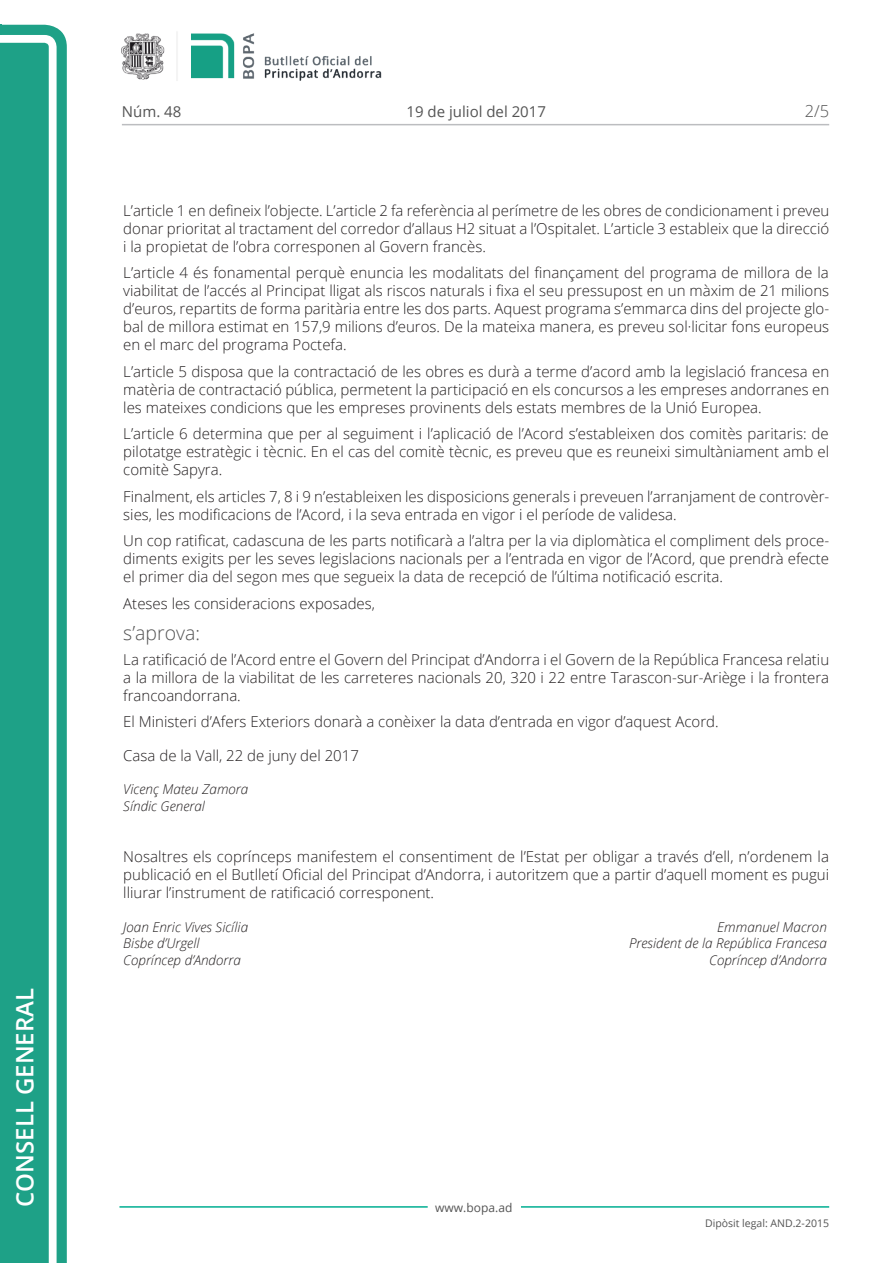
<style>
.page{position:relative;width:893px;height:1263px;background:#fff}
.page>*{position:absolute;margin:0;border:0;box-sizing:border-box;transform-origin:0 0}
.t1{font:600 24px "Open Sans";color:#fff}
.Titol_5{font:300 19.5px "Open Sans";color:#545454}
.t2{font:300 16.5px "Open Sans";color:#545454}
.Body_text{font:300 15px/18px "Open Sans";color:#231f20;text-align:justify}
.Data{font:300 15px "Open Sans";color:#231f20}
.t3{font:15px "Open Sans";color:#545454}
.signatura{font:italic 300 13.5px/16.5px "Open Sans";color:#231f20}
.t4{font:12px "Open Sans";color:#545454}
.t5{font:10.5px "Open Sans";color:#545454}
</style>
<div class="page">
<svg style="left:0;top:25px;width:67px;height:1238px;fill:#1ea187"></svg>
<div style="left:0;top:43px;width:49px;height:1220px;background:#1ea187"></div>
<img style="left:122px;top:32px;width:260px;height:49px">
<hr style="left:119px;top:1206px;width:309px;height:2px;background:#00ae91">
<hr style="left:521px;top:1206px;width:308px;height:2px;background:#00ae91">
<hr style="left:122px;top:124px;width:707px;height:1px;background:#bcbdc0">
<h1 class="t1" style="left:8px;top:1207px;width:220px;rotate:-90deg">Consell General</h1>
<p class="t3" style="left:122px;top:102px;width:61px">Núm. 48</p>
<p class="t3" style="left:406px;top:102px;width:141px">19 de juliol del 2017</p>
<p class="t2" style="left:805px;top:100px;width:26px">2/5</p>
<p class="Body_text" style="left:123px;top:201px;width:707px">L’article 1 en defineix l’objecte. L’article 2 fa referència al perímetre de les obres de condicionament i preveu donar prioritat al tractament del corredor d’allaus H2 situat a l’Ospitalet. L’article 3 estableix que la direcció i la propietat de l’obra corresponen al Govern francès.</p>
<p class="Body_text" style="left:123px;top:263px;width:707px">L’article 4 és fonamental perquè enuncia les modalitats del finançament del programa de millora de la viabilitat de l’accés al Principat lligat als riscos naturals i fixa el seu pressupost en un màxim de 21 milions d’euros, repartits de forma paritària entre les dos parts. Aquest programa s’emmarca dins del projecte glo&shy;bal de millora estimat en 157,9 milions d’euros. De la mateixa manera, es preveu sol·licitar fons europeus en el marc del programa Poctefa.</p>
<p class="Body_text" style="left:123px;top:362px;width:707px">L’article 5 disposa que la contractació de les obres es durà a terme d’acord amb la legislació francesa en matèria de contractació pública, permetent la participació en els concursos a les empreses andorranes en les mateixes condicions que les empreses provinents dels estats membres de la Unió Europea.</p>
<p class="Body_text" style="left:123px;top:424px;width:707px">L’article 6 determina que per al seguiment i l’aplicació de l’Acord s’estableixen dos comitès paritaris: de pilotatge estratègic i tècnic. En el cas del comitè tècnic, es preveu que es reuneixi simultàniament amb el comitè Sapyra.</p>
<p class="Body_text" style="left:123px;top:487px;width:707px">Finalment, els articles 7, 8 i 9 n’estableixen les disposicions generals i preveuen l’arranjament de controvèr&shy;sies, les modificacions de l’Acord, i la seva entrada en vigor i el període de validesa.</p>
<p class="Body_text" style="left:123px;top:531px;width:707px">Un cop ratificat, cadascuna de les parts notificarà a l’altra per la via diplomàtica el compliment dels proce&shy;diments exigits per les seves legislacions nacionals per a l’entrada en vigor de l’Acord, que prendrà efecte el primer dia del segon mes que segueix la data de recepció de l’última notificació escrita.</p>
<p class="Body_text" style="left:123px;top:594px;width:253px">Ateses les consideracions exposades,</p>
<p class="Titol_5" style="left:123px;top:619px;width:78px">s’aprova:</p>
<p class="Body_text" style="left:123px;top:650px;width:707px">La ratificació de l’Acord entre el Govern del Principat d’Andorra i el Govern de la República Francesa relatiu a la millora de la viabilitat de les carreteres nacionals 20, 320 i 22 entre Tarascon-sur-Ariège i la frontera francoandorrana.</p>
<p class="Body_text" style="left:123px;top:712px;width:597px">El Ministeri d’Afers Exteriors donarà a conèixer la data d’entrada en vigor d’aquest Acord.</p>
<p class="Data" style="left:123px;top:745px;width:237px">Casa de la Vall, 22 de juny del 2017</p>
<p class="signatura" style="left:123px;top:781px;width:127px">Vicenç Mateu Zamora<br>Síndic General</p>
<p class="Body_text" style="left:123px;top:847px;width:707px">Nosaltres els coprínceps manifestem el consentiment de l’Estat per obligar a través d’ell, n’ordenem la publicació en el Butlletí Oficial del Principat d’Andorra, i autoritzem que a partir d’aquell moment es pugui lliurar l’instrument de ratificació corresponent.</p>
<p class="signatura" style="left:123px;top:918px;width:126px">Joan Enric Vives Sicília</p>
<p class="signatura" style="left:717px;top:918px;width:111px">Emmanuel Macron</p>
<p class="signatura" style="left:123px;top:935px;width:78px">Bisbe d’Urgell</p>
<p class="signatura" style="left:629px;top:935px;width:199px">President de la República Francesa</p>
<p class="signatura" style="left:123px;top:951px;width:119px">Copríncep d’Andorra</p>
<p class="signatura" style="left:709px;top:951px;width:119px">Copríncep d’Andorra</p>
<p class="t4" style="left:435px;top:1199px;width:79px">www.bopa.ad</p>
<p class="t5" style="left:705px;top:1216px;width:125px">Dipòsit legal: AND.2-2015</p>
</div>
